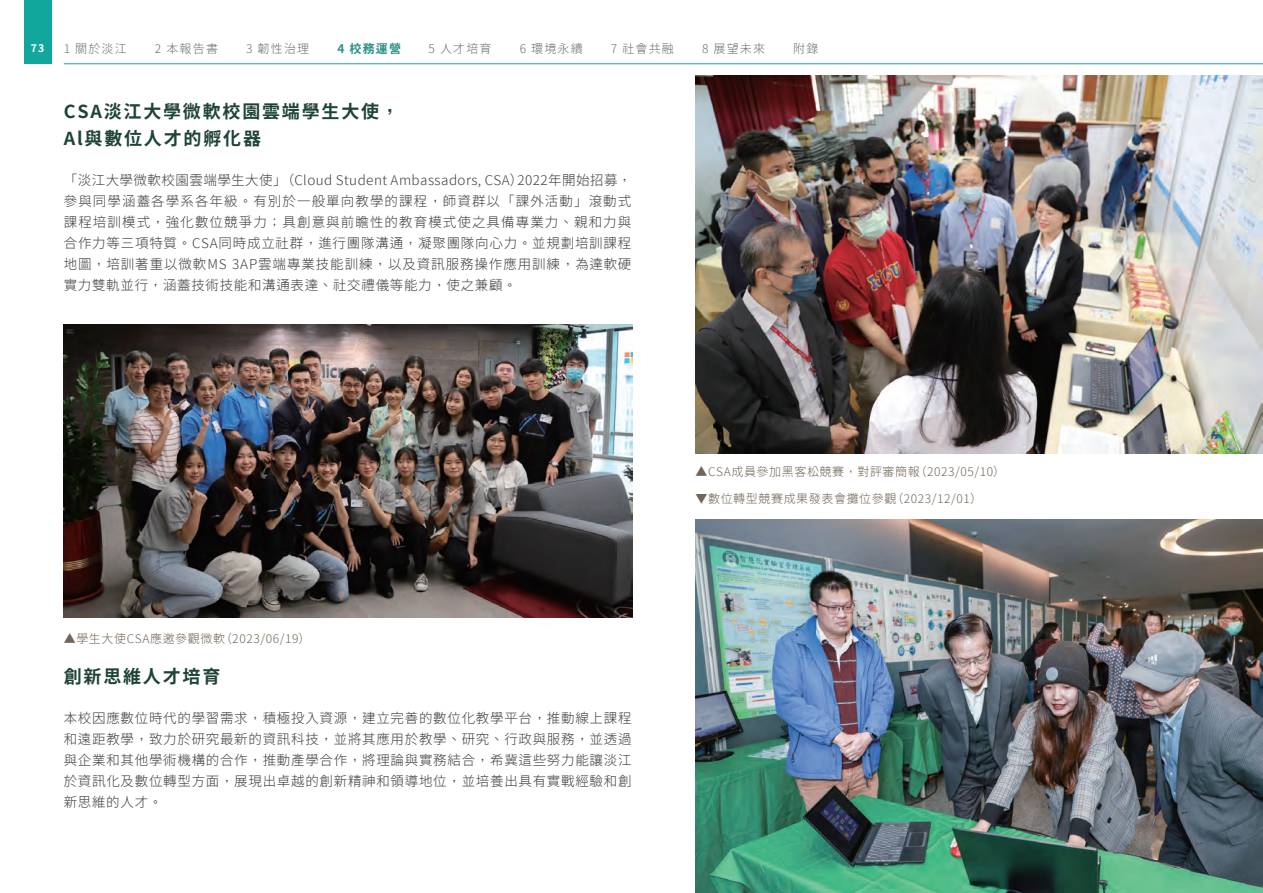
<style>
.page{position:relative;width:1263px;height:893px;background:#fff}
.page>*{position:absolute;margin:0;border:0;box-sizing:border-box;transform-origin:0 0}
.t1{font:700 18px/27px "Taipei Sans TC Beta";letter-spacing:.1em;color:#1e4438}
.t2{font:300 13.5px/21px "Taipei Sans TC Beta";letter-spacing:.05em;color:#3e3e3f;text-align:justify}
.t3{font:300 12px "Taipei Sans TC Beta";letter-spacing:.05em;color:#716557}
.t4{font:300 12px "Taipei Sans TC Beta";letter-spacing:.1em;color:#6c6d70}
.t5{font:700 12px "Taipei Sans TC Beta";color:#299085}
.t6{font:700 10.5px "Taipei Sans TC Beta";color:#fff}
</style>
<div class="page">
<div style="left:24px;top:0;width:27px;height:64px;background:#12a79d"></div>
<hr style="left:64px;top:63px;width:1199px;height:1px;background:#12a79d">
<img style="left:695px;top:75px;width:568px;height:378px">
<img style="left:64px;top:324px;width:568px;height:294px">
<img style="left:695px;top:519px;width:568px;height:374px">
<p class="t6" style="left:31px;top:42px;width:15px">73</p>
<p class="t4" style="left:64px;top:42px;width:65px">1 關於淡江</p>
<p class="t4" style="left:155px;top:42px;width:65px">2 本報告書</p>
<p class="t4" style="left:246px;top:42px;width:65px">3 韌性治理</p>
<p class="t5" style="left:337px;top:42px;width:65px">4 校務運營</p>
<p class="t4" style="left:428px;top:42px;width:65px">5 人才培育</p>
<p class="t4" style="left:520px;top:42px;width:65px">6 環境永續</p>
<p class="t4" style="left:611px;top:42px;width:65px">7 社會共融</p>
<p class="t4" style="left:702px;top:42px;width:65px">8 展望未來</p>
<p class="t4" style="left:793px;top:42px;width:27px">附錄</p>
<h1 class="t1" style="left:64px;top:98px;width:337px">CSA淡江大學微軟校園雲端學生大使，<br>Al與數位人才的孵化器</h1>
<p class="t2" style="left:64px;top:170px;width:569px">「淡江大學微軟校園雲端學生大使」（Cloud Student Ambassadors, CSA）2022年開始招募，參與同學涵蓋各學系各年級。有別於一般單向教學的課程，師資群以「課外活動」滾動式課程培訓模式，強化數位競爭力；具創意與前瞻性的教育模式使之具備專業力、親和力與合作力等三項特質。CSA同時成立社群，進行團隊溝通，凝聚團隊向心力。並規劃培訓課程地圖，培訓著重以微軟MS 3AP雲端專業技能訓練，以及資訊服務操作應用訓練，為達軟硬實力雙軌並行，涵蓋技術技能和溝通表達、社交禮儀等能力，使之兼顧。</p>
<p class="t3" style="left:64px;top:631px;width:248px">▲學生大使CSA應邀參觀微軟（2023/06/19）</p>
<h1 class="t1" style="left:64px;top:663px;width:158px">創新思維人才培育</h1>
<p class="t2" style="left:64px;top:708px;width:569px">本校因應數位時代的學習需求，積極投入資源，建立完善的數位化教學平台，推動線上課程和遠距教學，致力於研究最新的資訊科技，並將其應用於教學、研究、行政與服務，並透過與企業和其他學術機構的合作，推動產學合作，將理論與實務結合，希冀這些努力能讓淡江於資訊化及數位轉型方面，展現出卓越的創新精神和領導地位，並培養出具有實戰經驗和創新思維的人才。</p>
<p class="t3" style="left:695px;top:465px;width:311px">▲CSA成員參加黑客松競賽，對評審簡報（2023/05/10）</p>
<p class="t3" style="left:695px;top:492px;width:288px">▼數位轉型競賽成果發表會攤位參觀（2023/12/01）</p>
</div>
